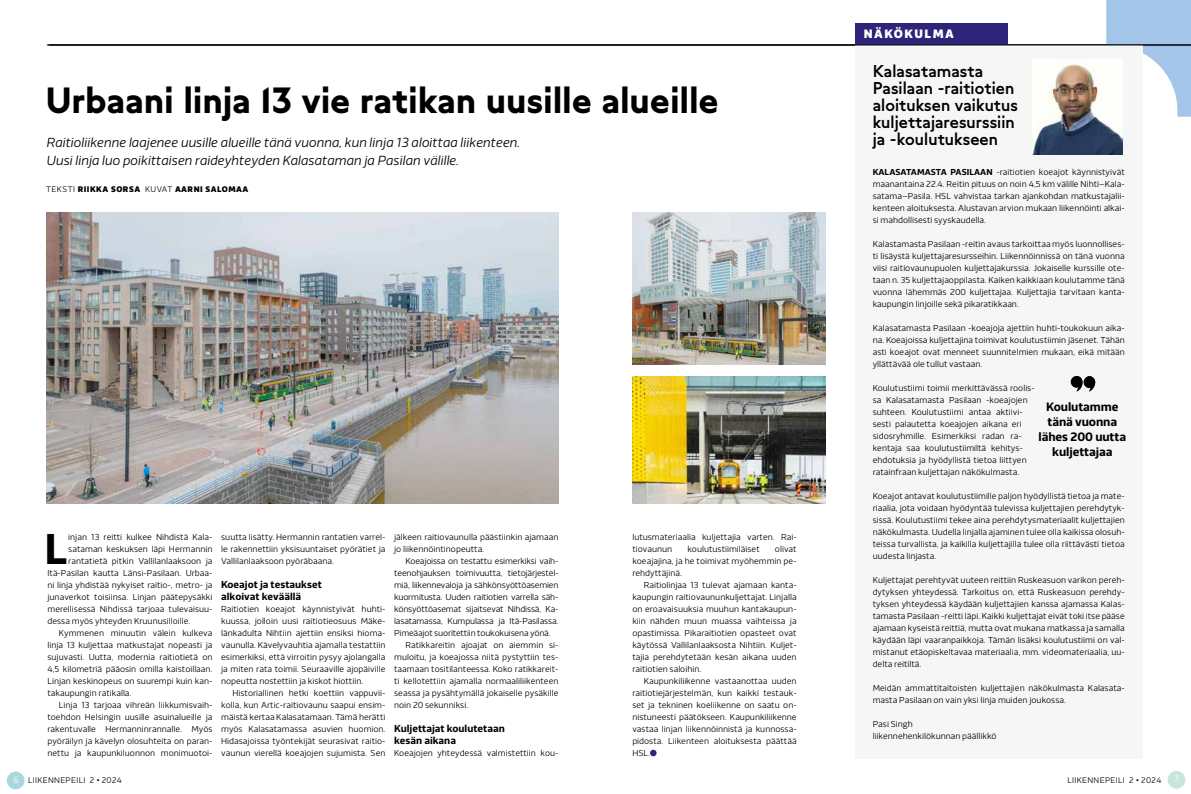
<style>
.page{position:relative;width:1191px;height:794px;background:#fff}
.page>*{position:absolute;margin:0;border:0;box-sizing:border-box;transform-origin:0 0}
.t1{font:700 42.4px "HKL Sans";color:#000}
.t2{font:700 34px "Grato Classic";letter-spacing:.015em;color:#000}
.t3{font:500 16px/17px "Grato Classic";letter-spacing:.005em;color:#000}
.t4{font:italic 300 13px/18px "HKL Sans";letter-spacing:-.005em;color:#000}
.t5{font:700 12px/15px "HKL Sans";letter-spacing:-.01em;color:#000;text-align:center}
.t6{font:900 12px "HKL Sans";letter-spacing:.12em;color:#fff}
.t7{font:700 10px/12px "HKL Sans";color:#000}
.t8{font:300 9px "HKL Sans";color:#fff}
.t9{font:300 8.5px/12px "HKL Sans";color:#000;text-align:justify}
.t10{font:300 8.5px "HKL Sans";letter-spacing:-.02em;color:#000}
.t11{font:300 8px "HKL Sans";letter-spacing:.04em;color:#000}
.t12{font:900 8px "HKL Sans";letter-spacing:.06em;color:#000}
.s1{font-weight:300}
.s2{font-weight:700}
.s3{font-size:9px;color:#fff}
</style>
<div class="page">
<div style="left:1167px;top:771px;width:18px;height:17px;background:#c9e5db;border-radius:50%"></div>
<div style="left:7px;top:771px;width:18px;height:18px;background:#a7d8db;border-radius:50%"></div>
<svg style="left:1007px;top:0;width:184px;height:117px"></svg>
<hr style="left:47px;top:45px;width:1144px;height:1px;background:#000">
<div style="left:855px;top:23px;width:152px;height:22px;background:#2e247a"></div>
<div style="left:855px;top:45px;width:287px;height:714px;background:#f6f6f6"></div>
<hr style="left:50px;top:45px;width:1141px;height:1px;background:#000">
<svg style="left:1072px;top:376px;width:23px;height:16px"></svg>
<div style="left:1071px;top:376px;width:11px;height:11px;background:#000;border-radius:50%"></div>
<div style="left:1070px;top:376px;width:12px;height:12px;border:1px solid #000;border-radius:50%"></div>
<div style="left:1084px;top:377px;width:10px;height:10px;background:#000;border-radius:50%"></div>
<div style="left:1083px;top:376px;width:12px;height:12px;border:1px solid #000;border-radius:50%"></div>
<img style="left:632px;top:212px;width:193px;height:152px">
<img style="left:632px;top:376px;width:193px;height:127px">
<img style="left:46px;top:213px;width:512px;height:290px">
<div style="left:650px;top:749px;width:6px;height:7px;background:#2e247a;border-radius:50%"></div>
<img style="left:1032px;top:64px;width:91px;height:90px">
<h2 class="t2" style="left:46px;top:71px;width:674px">Urbaani linja 13 vie ratikan uusille alueille</h2>
<h3 class="t4" style="left:46px;top:133px;width:475px">Raitioliikenne laajenee uusille alueille tänä vuonna, kun linja 13 aloittaa liikenteen.<br>Uusi linja luo poikittaisen raideyhteyden Kalasataman ja Pasilan välille.</h3>
<p class="t12" style="left:46px;top:184px;width:204px"><span class="s1">TEKSTI</span> RIIKKA SORSA <span class="s1">KUVAT</span> AARNI SALOMAA</p>
<h1 class="t1" style="left:45px;top:522px;width:25px">L</h1>
<p class="t9" style="left:68px;top:531px;width:146px">injan 13 reitti kulkee Nihdistä Kala-</p>
<p class="t9" style="left:68px;top:543px;width:146px">sataman keskuksen läpi Hermannin</p>
<p class="t9" style="left:68px;top:555px;width:146px">rantatietä pitkin Vallilanlaaksoon ja</p>
<p class="t9" style="left:47px;top:567px;width:166px">Itä-Pasilan kautta Länsi-Pasilaan. Urbaa-</p>
<p class="t9" style="left:47px;top:579px;width:166px">ni linja yhdistää nykyiset raitio-, metro- ja</p>
<p class="t9" style="left:47px;top:591px;width:166px">junaverkot toisiinsa. Linjan päätepysäkki</p>
<p class="t9" style="left:47px;top:603px;width:166px">merellisessä Nihdissä tarjoaa tulevaisuu-</p>
<p class="t9" style="left:47px;top:615px;width:144px">dessa myös yhteyden Kruunusilloille.</p>
<p class="t9" style="left:59px;top:627px;width:155px">Kymmenen minuutin välein kulkeva</p>
<p class="t9" style="left:47px;top:639px;width:166px">linja 13 kuljettaa matkustajat nopeasti ja</p>
<p class="t9" style="left:47px;top:651px;width:166px">sujuvasti. Uutta, modernia raitiotietä on</p>
<p class="t9" style="left:47px;top:663px;width:166px">4,5 kilometriä pääosin omilla kaistoillaan.</p>
<p class="t9" style="left:47px;top:675px;width:166px">Linjan keskinopeus on suurempi kuin kan-</p>
<p class="t9" style="left:47px;top:687px;width:85px">takaupungin ratikalla.</p>
<p class="t9" style="left:59px;top:699px;width:155px">Linja 13 tarjoaa vihreän liikkumisvaih-</p>
<p class="t9" style="left:47px;top:711px;width:166px">toehdon Helsingin uusille asuinalueille ja</p>
<p class="t9" style="left:47px;top:723px;width:166px">rakentuvalle Hermanninrannalle. Myös</p>
<p class="t9" style="left:47px;top:735px;width:166px">pyöräilyn ja kävelyn olosuhteita on paran-</p>
<p class="t9" style="left:47px;top:747px;width:166px">nettu ja kaupunkiluonnon monimuotoi-</p>
<p class="t9" style="left:221px;top:531px;width:166px">suutta lisätty. Hermannin rantatien varrel&shy;le rakennettiin yksisuuntaiset pyörätiet ja Vallilanlaaksoon pyöräbaana.</p>
<p class="t7" style="left:221px;top:578px;width:102px">Koeajot ja testaukset alkoivat keväällä</p>
<p class="t9" style="left:221px;top:603px;width:166px">Raitiotien koeajot käynnistyivät huhti&shy;kuussa, jolloin uusi raitiotieosuus Mäke&shy;länkadulta Nihtiin ajettiin ensiksi hioma&shy;vaunulla. Kävelyvauhtia ajamalla testattiin esimerkiksi, että virroitin pysyy ajolangalla ja miten rata toimii. Seuraaville ajopäiville nopeutta nostettiin ja kiskot hiottiin.</p>
<p class="t9" style="left:221px;top:687px;width:166px;text-indent:11px">Historiallinen hetki koettiin vappuvii&shy;kolla, kun Artic-raitiovaunu saapui ensim&shy;mäistä kertaa Kalasatamaan. Tämä herätti myös Kalasatamassa asuvien huomion.<br>Hidasajoissa työntekijät seurasivat raitio&shy;vaunun vierellä koeajojen sujumista. Sen</p>
<p class="t9" style="left:394px;top:531px;width:166px">jälkeen raitiovaunulla päästiinkin ajamaan jo liikennöintinopeutta.</p>
<p class="t10" style="left:405px;top:556px;width:154px">Koeajoissa on testattu esimerkiksi vaih-</p>
<p class="t10" style="left:394px;top:568px;width:166px">teenohjauksen toimivuutta, tietojärjestel-</p>
<p class="t10" style="left:394px;top:580px;width:166px">miä, liikennevaloja ja sähkönsyöttöasemien</p>
<p class="t10" style="left:394px;top:592px;width:166px">kuormitusta. Uuden raitiotien varrella säh-</p>
<p class="t10" style="left:394px;top:604px;width:166px">könsyöttöasemat sijaitsevat Nihdissä, Ka-</p>
<p class="t10" style="left:394px;top:616px;width:166px">lasatamassa, Kumpulassa ja Itä-Pasilassa.</p>
<p class="t10" style="left:394px;top:628px;width:158px">Pimeäajot suoritettiin toukokuisena yönä.</p>
<p class="t9" style="left:405px;top:639px;width:154px">Ratikkareitin ajoajat on aiemmin si-</p>
<p class="t9" style="left:394px;top:651px;width:166px">muloitu, ja koeajossa niitä pystyttiin tes-</p>
<p class="t9" style="left:394px;top:663px;width:166px">taamaan tositilanteessa. Koko ratikkareit-</p>
<p class="t9" style="left:394px;top:675px;width:166px">ti kellotettiin ajamalla normaaliliikenteen</p>
<p class="t9" style="left:394px;top:687px;width:166px">seassa ja pysähtymällä jokaiselle pysäkille</p>
<p class="t9" style="left:394px;top:699px;width:76px">noin 20 sekunniksi.</p>
<p class="t7" style="left:394px;top:722px;width:112px">Kuljettajat koulutetaan kesän aikana</p>
<p class="t9" style="left:394px;top:747px;width:166px">Koeajojen yhteydessä valmistettiin kou-</p>
<p class="t9" style="left:632px;top:531px;width:166px">lutusmateriaalia kuljettajia varten. Rai&shy;tiovaunun</p>
<p class="t9" style="left:687px;top:543px;width:74px">koulutustiimiläiset</p>
<p class="t9" style="left:632px;top:543px;width:166px;text-indent:143px">olivat koeajajina, ja he toimivat myöhemmin pe&shy;rehdyttäjinä.</p>
<p class="t9" style="left:632px;top:579px;width:166px;text-indent:11px">Raitiolinjaa 13 tulevat ajamaan kanta&shy;kaupungin raitiovaununkuljettajat. Linjalla on eroavaisuuksia muuhun kantakaupun&shy;kiin nähden muun muassa vaihteissa ja opastimissa. Pikaraitiotien opasteet ovat käytössä Vallilanlaaksosta Nihtiin. Kuljet&shy;tajia perehdytetään kesän aikana uuden raitiotien saloihin.</p>
<p class="t9" style="left:632px;top:675px;width:166px;text-indent:11px">Kaupunkiliikenne vastaanottaa uuden raitiotiejärjestelmän, kun kaikki testauk&shy;set ja tekninen koeliikenne on saatu on&shy;nistuneesti päätökseen. Kaupunkiliikenne vastaa linjan liikennöinnistä ja kunnossa&shy;pidosta. Liikenteen aloituksesta päättää HSL.</p>
<h3 class="t6" style="left:863px;top:26px;width:92px">NÄKÖKULMA</h3>
<h3 class="t3" style="left:872px;top:61px;width:147px">Kalasatamasta<br>Pasilaan -raitiotien aloituksen vaikutus kuljettajaresurssiin ja -koulutukseen</h3>
<p class="t9" style="left:872px;top:166px;width:254px"><span class="s2">KALASATAMASTA PASILAAN</span> -raitiotien koeajot käynnistyivät maanantaina 22.4. Reitin pituus on noin 4,5 km välille Nihti–Kala&shy;satama–Pasila. HSL vahvistaa tarkan ajankohdan matkustajalii&shy;kenteen aloituksesta. Alustavan arvion mukaan liikennöinti alkai&shy;si mahdollisesti syyskaudella.</p>
<p class="t9" style="left:872px;top:238px;width:254px">Kalastamasta Pasilaan -reitin avaus tarkoittaa myös luonnollises&shy;ti lisäystä kuljettajaresursseihin. Liikennöinnissä on tänä vuonna viisi raitiovaunupuolen kuljettajakurssia. Jokaiselle kurssille ote&shy;taan n. 35 kuljettajaoppilasta. Kaiken kaikkiaan koulutamme tänä vuonna lähemmäs 200 kuljettajaa. Kuljettajia tarvitaan kanta&shy;kaupungin linjoille sekä pikaratikkaan.</p>
<p class="t9" style="left:872px;top:322px;width:254px">Kalasatamasta Pasilaan -koeajoja ajettiin huhti-toukokuun aika&shy;na. Koeajoissa kuljettajina toimivat koulutustiimin jäsenet. Tähän asti koeajot ovat menneet suunnitelmien mukaan, eikä mitään yllättävää ole tullut vastaan.</p>
<p class="t9" style="left:872px;top:382px;width:163px;text-align:left">Koulutustiimi toimii merkittävässä roolis&shy;sa Kalasatamasta Pasilaan -koeajojen suhteen. Koulutustiimi antaa aktiivi&shy;sesti palautetta koeajojen aikana eri sidosryhmille. Esimerkiksi radan ra&shy;kentaja saa koulutustiimiltä kehitys&shy;ehdotuksia ja hyödyllistä tietoa liittyen ratainfraan kuljettajan näkökulmasta.</p>
<p class="t9" style="left:872px;top:490px;width:254px">Koeajot antavat koulutustiimille paljon hyödyllistä tietoa ja mate&shy;riaalia, jota voidaan hyödyntää tulevissa kuljettajien perehdytyk&shy;sissä. Koulutustiimi tekee aina perehdytysmateriaalit kuljettajien näkökulmasta. Uudella linjalla ajaminen tulee olla kaikissa olosuh&shy;teissa turvallista, ja kaikilla kuljettajilla tulee olla riittävästi tietoa uudesta linjasta.</p>
<p class="t9" style="left:872px;top:574px;width:254px">Kuljettajat perehtyvät uuteen reittiin Ruskeasuon varikon pereh&shy;dytyksen yhteydessä. Tarkoitus on, että Ruskeasuon perehdy&shy;tyksen yhteydessä käydään kuljettajien kanssa ajamassa Kalas&shy;tamasta Pasilaan -reitti läpi. Kaikki kuljettajat eivät toki itse pääse ajamaan kyseistä reittiä, mutta ovat mukana matkassa ja samalla käydään läpi vaaranpaikkoja. Tämän lisäksi koulutustiimi on val&shy;mistanut etäopiskeltavaa materiaalia, mm. videomateriaalia, uu&shy;delta reitiltä.</p>
<p class="t9" style="left:872px;top:682px;width:254px">Meidän ammattitaitoisten kuljettajien näkökulmasta Kalasata&shy;masta Pasilaan on vain yksi linja muiden joukossa.</p>
<p class="t9" style="left:872px;top:718px;width:125px">Pasi Singh liikennehenkilökunnan päällikkö</p>
<h3 class="t5" style="left:1038px;top:399px;width:89px">Koulutamme tänä vuonna lähes 200 uutta kuljettajaa</h3>
<p class="t11" style="left:13px;top:775px;width:110px"><span class="s3">6</span> LIIKENNEPEILI 2 • 2024</p>
<p class="t11" style="left:1067px;top:776px;width:95px">LIIKENNEPEILI 2 • 2024</p>
<p class="t8" style="left:1174px;top:774px;width:6px">7</p>
</div>
